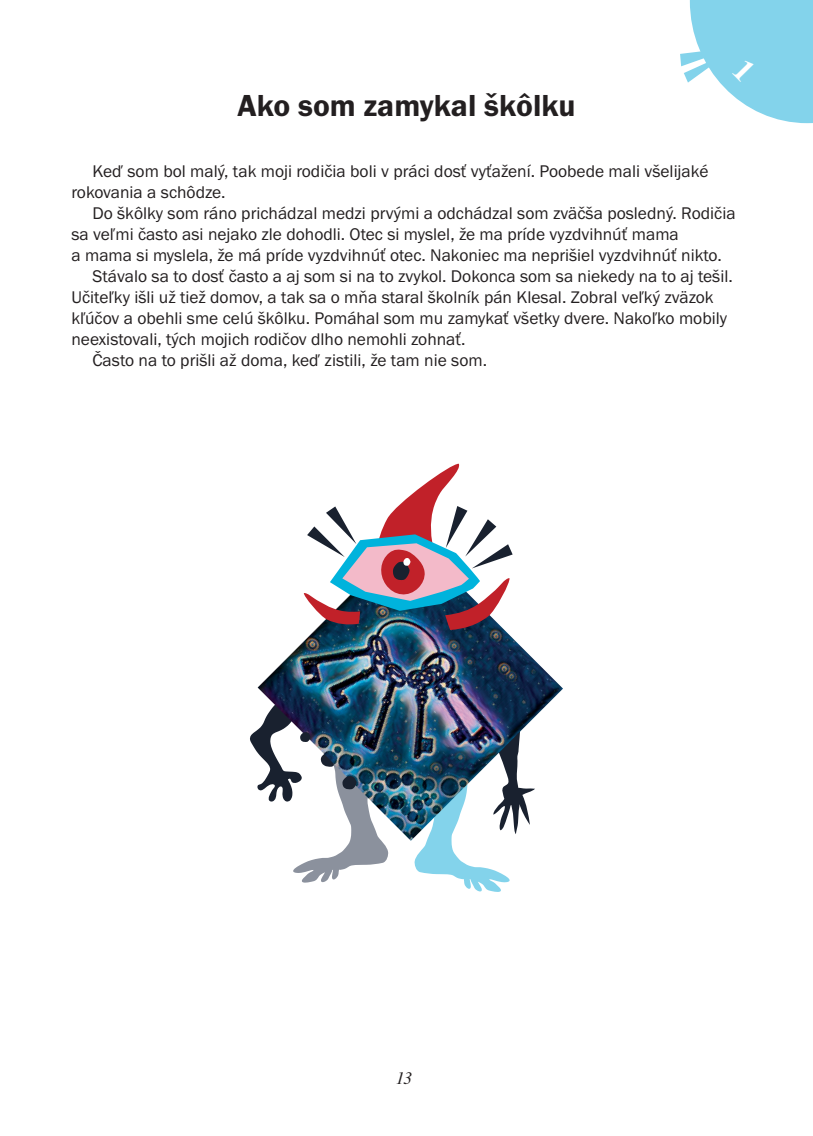
<style>
.page{position:relative;width:813px;height:1136px;background:#fff}
.page>*{position:absolute;margin:0;border:0;box-sizing:border-box;transform-origin:0 0}
.t1{font:31.5px "Franklin Got Itc TCE Dem";color:#231f20}
.t2{font:17.5px/21px "Franklin Got Itc TCE Boo";color:#231f20}
.t3{font:italic 17.5px "Nimbus Rom No 9 LCE";color:#231f20}
</style>
<div class="page">
<svg style="left:414px;top:840px;width:96px;height:51px"></svg>
<img style="left:258px;top:553px;width:305px;height:287px">
<img style="left:250px;top:693px;width:138px;height:189px">
<svg style="left:303px;top:463px;width:209px;height:166px"></svg>
<svg style="left:680px;top:0;width:133px;height:123px"></svg>
<h1 class="t1" style="left:237px;top:88px;width:339px">Ako som zamykal škôlku</h1>
<p class="t2" style="left:71px;top:160px;width:638px;text-indent:21px">Keď som bol malý, tak moji rodičia boli v práci dosť vyťažení. Poobede mali všelijaké rokovania a schôdze.</p>
<p class="t2" style="left:92px;top:202px;width:644px">Do škôlky som ráno prichádzal medzi prvými a odchádzal som zväčša posledný. Rodičia</p>
<p class="t2" style="left:71px;top:223px;width:609px">sa veľmi často asi nejako zle dohodli. Otec si myslel, že ma príde vyzdvihnúť mama</p>
<p class="t2" style="left:71px;top:244px;width:652px">a mama si myslela, že má príde vyzdvihnúť otec. Nakoniec ma neprišiel vyzdvihnúť nikto.</p>
<p class="t2" style="left:92px;top:265px;width:642px">Stávalo sa to dosť často a aj som si na to zvykol. Dokonca som sa niekedy na to aj tešil.</p>
<p class="t2" style="left:71px;top:286px;width:643px">Učiteľky išli už tiež domov, a tak sa o mňa staral školník pán Klesal. Zobral veľký zväzok</p>
<p class="t2" style="left:71px;top:307px;width:657px">kľúčov a obehli sme celú škôlku. Pomáhal som mu zamykať všetky dvere. Nakoľko mobily</p>
<p class="t2" style="left:71px;top:328px;width:395px">neexistovali, tých mojich rodičov dlho nemohli zohnať.</p>
<p class="t2" style="left:92px;top:349px;width:396px">Často na to prišli až doma, keď zistili, že tam nie som.</p>
<p class="t3" style="left:396px;top:1067px;width:18px">13</p>
</div>
